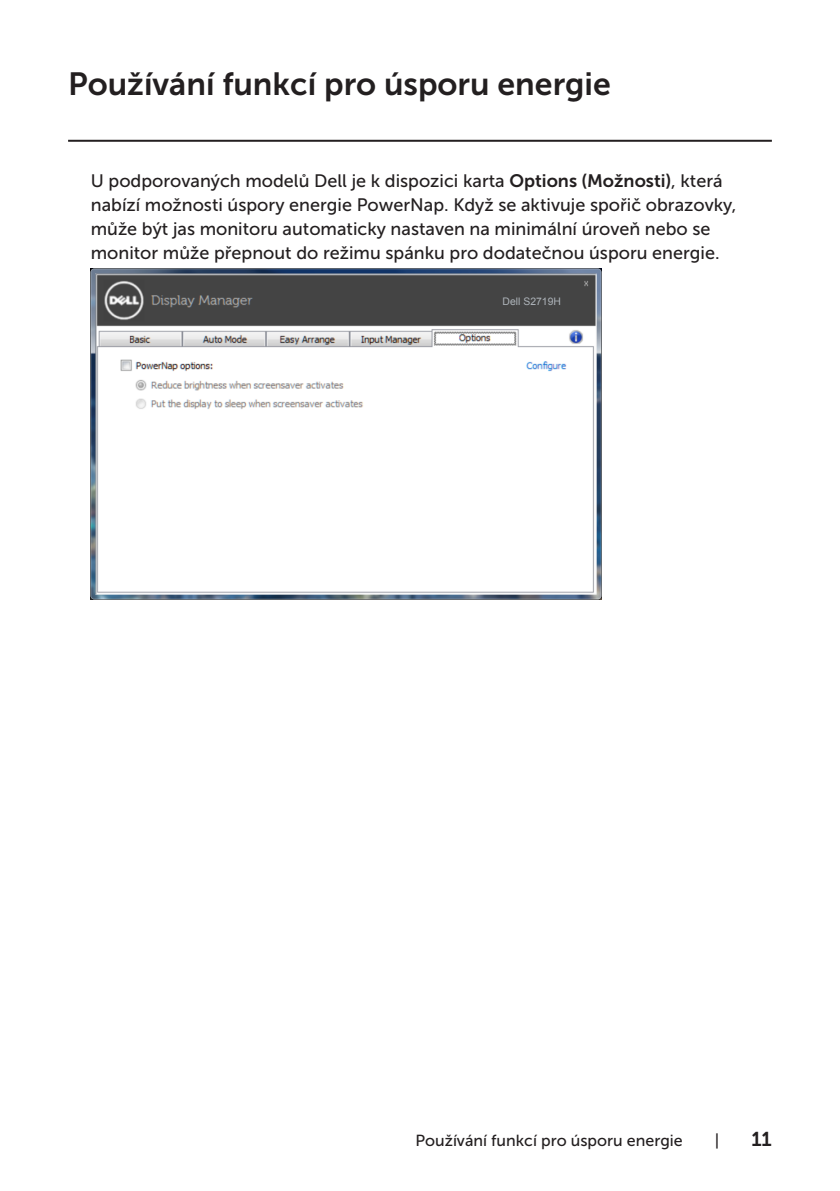
<style>
.page{position:relative;width:840px;height:1191px;background:#fff}
.page>*{position:absolute;margin:0;border:0;box-sizing:border-box;transform-origin:0 0}
.Head_1{font:32px "Museo Sans For Dell 700";color:#231f20}
.t1{font:20px "Museo Sans For Dell 700";color:#231f20}
.Paragraph{font:18px/24px "Museo Sans For Dell 500";color:#231f20}
.t2{font:16px "Museo Sans For Dell 500";color:#231f20}
.t3{font:10.4px "Arial";color:#aeb4ba}
.s1{font-family:"Museo Sans For Dell 700"}
</style>
<div class="page">
<hr style="left:68px;top:140px;width:703px;height:2px;background:#231f20">
<img style="left:91px;top:269px;width:510px;height:330px">
<div style="left:500px;top:295px;width:89px;height:14px;background:#444"></div>
<p class="Head_1" style="left:68px;top:66px;width:544px">Používání funkcí pro úsporu energie</p>
<p class="Paragraph" style="left:91px;top:169px;width:647px">U podporovaných modelů Dell je k dispozici karta <span class="s1">Options (Možnosti)</span>, která nabízí možnosti úspory energie PowerNap. Když se aktivuje spořič obrazovky, může být jas monitoru automaticky nastaven na minimální úroveň nebo se monitor může přepnout do režimu spánku pro dodatečnou úsporu energie.</p>
<p class="t3" style="left:502px;top:295px;width:60px">Dell S2719H</p>
<p class="t2" style="left:415px;top:1131px;width:269px">Používání funkcí pro úsporu energie</p>
<p class="t2" style="left:714px;top:1131px;width:6px">|</p>
<p class="t1" style="left:751px;top:1127px;width:22px">11</p>
</div>
